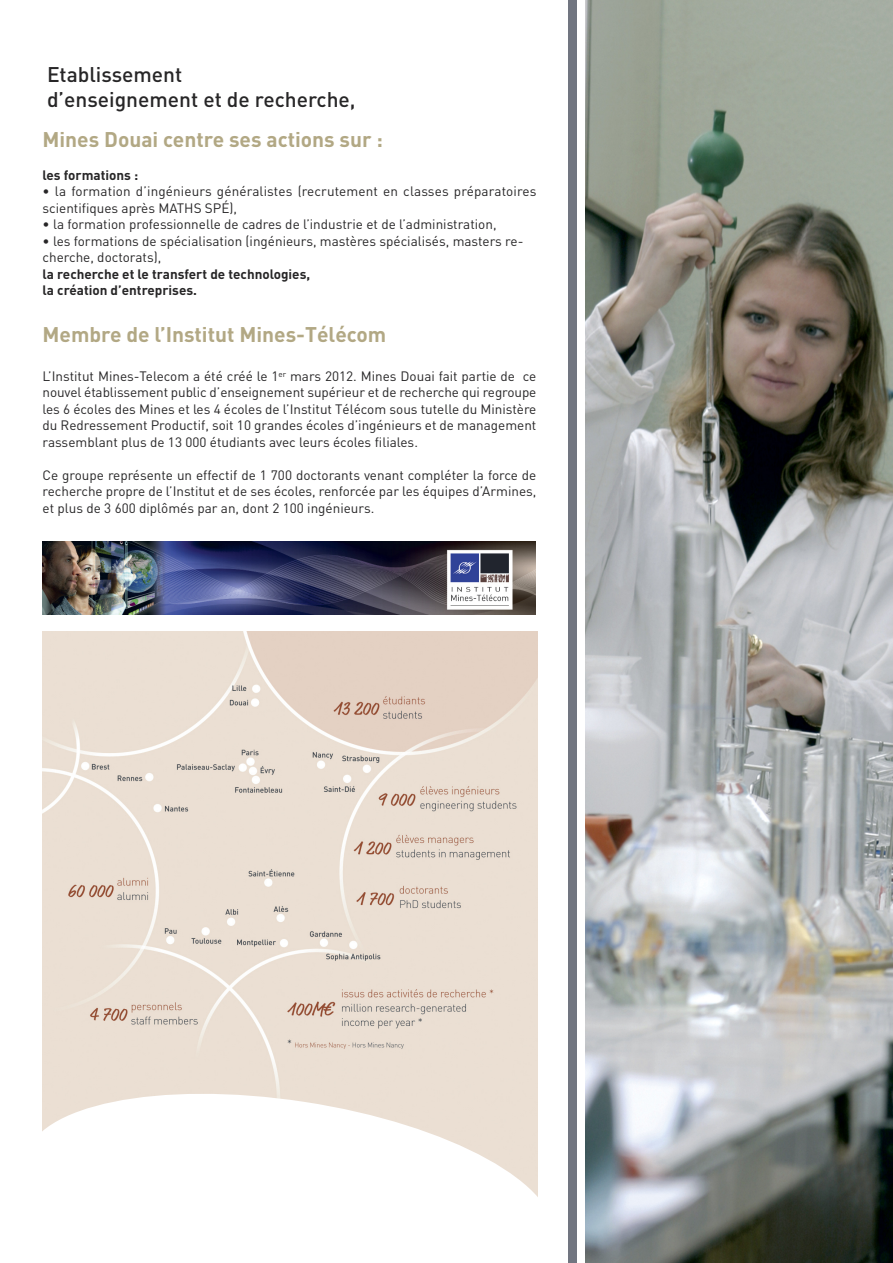
<style>
.page{position:relative;width:893px;height:1263px;background:#fff}
.page>*{position:absolute;margin:0;border:0;box-sizing:border-box;transform-origin:0 0}
.t1{font:700 21px "DIN";color:#b2a884}
.t2{font:500 21px/25.5px "DIN";color:#272627}
.t3{font:13.5px/16.5px "DIN";color:#272627}
.t4{font:700 13.5px/16.5px "DIN";color:#272627}
</style>
<div class="page">
<img style="left:586px;top:0;width:307px;height:1263px">
<div style="left:569px;top:0;width:8px;height:1263px;background:#717580"></div>
<img style="left:43px;top:632px;width:494px;height:447px">
<svg style="left:42px;top:1079px;width:496px;height:118px"></svg>
<img style="left:43px;top:542px;width:493px;height:72px">
<h1 class="t2" style="left:47px;top:62px;width:310px">Etablissement<br>d’enseignement et de recherche,</h1>
<h1 class="t1" style="left:43px;top:127px;width:342px">Mines Douai centre ses actions sur :</h1>
<p class="t4" style="left:43px;top:167px;width:97px">les formations :</p>
<p class="t3" style="left:43px;top:183px;width:495px">• la formation d’ingénieurs généralistes (recrutement en classes préparatoires scientifiques après MATHS SPÉ),</p>
<p class="t3" style="left:43px;top:216px;width:456px">• la formation professionnelle de cadres de l’industrie et de l’administration,</p>
<p class="t3" style="left:43px;top:233px;width:482px">• les formations de spécialisation (ingénieurs, mastères spécialisés, masters re&shy;cherche, doctorats),</p>
<p class="t4" style="left:43px;top:266px;width:269px">la recherche et le transfert de technologies, la création d’entreprises.</p>
<h1 class="t1" style="left:43px;top:322px;width:345px">Membre de l’Institut Mines-Télécom</h1>
<p class="t3" style="left:43px;top:368px;width:495px;text-align:justify">L’Institut Mines-Telecom a été créé le 1<sup>er</sup> mars 2012. Mines Douai fait partie de ce nouvel établissement public d’enseignement supérieur et de recherche qui regroupe les 6 écoles des Mines et les 4 écoles de l’Institut Télécom sous tutelle du Ministère du Redressement Productif, soit 10 grandes écoles d’ingénieurs et de management rassemblant plus de 13 000 étudiants avec leurs écoles filiales.</p>
<p class="t3" style="left:43px;top:467px;width:495px;text-align:justify">Ce groupe représente un effectif de 1 700 doctorants venant compléter la force de recherche propre de l’Institut et de ses écoles, renforcée par les équipes d’Armines, et plus de 3 600 diplômés par an, dont 2 100 ingénieurs.</p>
</div>
